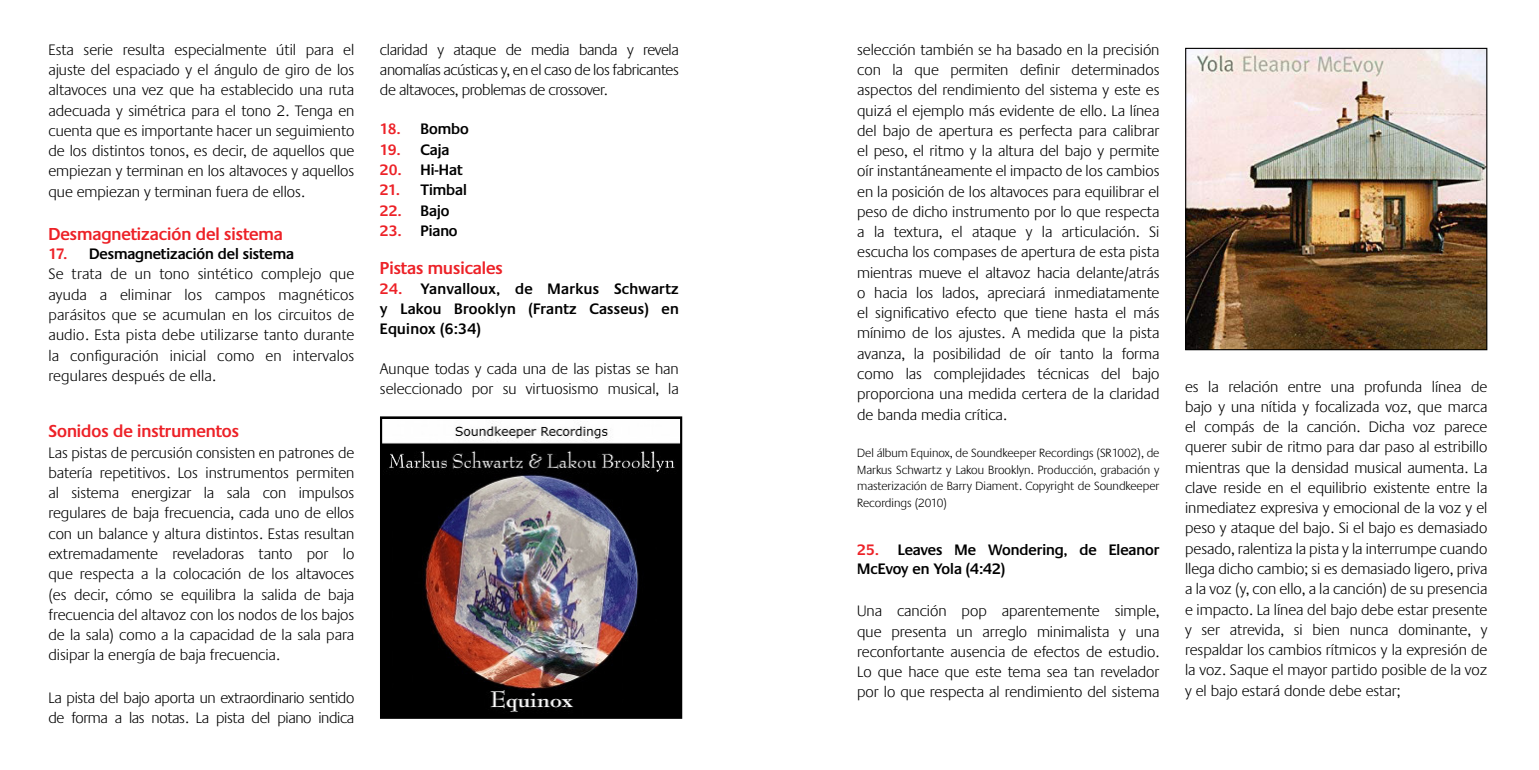
<style>
.page{position:relative;width:1539px;height:770px;background:#fff}
.page>*{position:absolute;margin:0;border:0;box-sizing:border-box;transform-origin:0 0}
.t1{font:600 18px "Praxis";color:#ed2127}
.t2{font:300 15.75px/20.2px "Praxis";color:#000;text-align:justify}
.t3{font:600 15.75px/20.2px "Praxis";color:#000;text-align:justify}
.t4{font:300 15.75px/20.2px "Praxis";letter-spacing:-.02em;color:#000}
.t5{font:300 12.38px/16.9px "Praxis";color:#000;text-align:justify}
.s1{color:#ed2127}
</style>
<div class="page">
<img style="left:383px;top:423px;width:296px;height:292px">
<div style="left:380px;top:416px;width:302px;height:302px;border:2px solid #000"></div>
<img style="left:1187px;top:50px;width:298px;height:298px">
<div style="left:1185px;top:48px;width:302px;height:302px;border:1px solid #000"></div>
<p class="t2" style="left:49px;top:40px;width:307px">Esta serie resulta especialmente útil para el ajuste del espaciado y el ángulo de giro de los altavoces una vez que ha establecido una ruta adecuada y simétrica para el tono 2. Tenga en cuenta que es importante hacer un seguimiento de los distintos tonos, es decir, de aquellos que empiezan y terminan en los altavoces y aquellos que empiezan y terminan fuera de ellos.</p>
<p class="t1" style="left:49px;top:224px;width:236px">Desmagnetización del sistema</p>
<p class="t3" style="left:49px;top:244px;width:247px"><span class="s1">17.</span> Desmagnetización del sistema</p>
<p class="t2" style="left:49px;top:264px;width:307px">Se trata de un tono sintético complejo que ayuda a eliminar los campos magnéticos parásitos que se acumulan en los circuitos de audio. Esta pista debe utilizarse tanto durante la configuración inicial como en intervalos regulares después de ella.</p>
<p class="t1" style="left:49px;top:421px;width:192px">Sonidos de instrumentos</p>
<p class="t2" style="left:49px;top:442px;width:307px">Las pistas de percusión consisten en patrones de batería repetitivos. Los instrumentos permiten al sistema energizar la sala con impulsos regulares de baja frecuencia, cada uno de ellos con un balance y altura distintos. Estas resultan extremadamente reveladoras tanto por lo que respecta a la colocación de los altavoces (es decir, cómo se equilibra la salida de baja frecuencia del altavoz con los nodos de los bajos de la sala) como a la capacidad de la sala para disipar la energía de baja frecuencia.</p>
<p class="t4" style="left:49px;top:688px;width:307px">La pista del bajo aporta un extraordinario sentido de forma a las notas. La pista del piano indica</p>
<p class="t2" style="left:380px;top:40px;width:300px">claridad y ataque de media banda y revela anomalías acústicas y, en el caso de los fabricantes de altavoces, problemas de crossover.</p>
<p class="t3" style="left:380px;top:119px;width:90px"><span class="s1">18.</span> Bombo</p>
<p class="t3" style="left:380px;top:140px;width:71px"><span class="s1">19.</span> Caja</p>
<p class="t3" style="left:380px;top:160px;width:84px"><span class="s1">20.</span> Hi-Hat</p>
<p class="t3" style="left:380px;top:180px;width:88px"><span class="s1">21.</span> Timbal</p>
<p class="t3" style="left:380px;top:200px;width:71px"><span class="s1">22.</span> Bajo</p>
<p class="t3" style="left:380px;top:221px;width:79px"><span class="s1">23.</span> Piano</p>
<p class="t1" style="left:380px;top:257px;width:124px">Pistas musicales</p>
<p class="t3" style="left:380px;top:279px;width:300px"><span class="s1">24.</span> Yanvalloux, de Markus Schwartz y Lakou Brooklyn (Frantz Casseus) en Equinox (6:34)</p>
<p class="t2" style="left:380px;top:358px;width:300px">Aunque todas y cada una de las pistas se han seleccionado por su virtuosismo musical, la</p>
<p class="t2" style="left:857px;top:40px;width:304px">selección también se ha basado en la precisión con la que permiten definir determinados aspectos del rendimiento del sistema y este es quizá el ejemplo más evidente de ello. La línea del bajo de apertura es perfecta para calibrar el peso, el ritmo y la altura del bajo y permite oír instantáneamente el impacto de los cambios en la posición de los altavoces para equilibrar el peso de dicho instrumento por lo que respecta a la textura, el ataque y la articulación. Si escucha los compases de apertura de esta pista mientras mueve el altavoz hacia delante/atrás o hacia los lados, apreciará inmediatamente el significativo efecto que tiene hasta el más mínimo de los ajustes. A medida que la pista avanza, la posibilidad de oír tanto la forma como las complejidades técnicas del bajo proporciona una medida certera de la claridad de banda media crítica.</p>
<p class="t5" style="left:857px;top:444px;width:304px">Del álbum Equinox, de Soundkeeper Recordings (SR1002), de Markus Schwartz y Lakou Brooklyn. Producción, grabación y masterización de Barry Diament. Copyright de Soundkeeper Recordings (2010)</p>
<p class="t3" style="left:857px;top:540px;width:304px;line-height:18.9px"><span class="s1">25.</span> Leaves Me Wondering, de Eleanor<br>McEvoy en Yola (4:42)</p>
<p class="t2" style="left:857px;top:601px;width:304px">Una canción pop aparentemente simple, que presenta un arreglo minimalista y una reconfortante ausencia de efectos de estudio.<br>Lo que hace que este tema sea tan revelador por lo que respecta al rendimiento del sistema</p>
<p class="t2" style="left:1185px;top:376px;width:304px">es la relación entre una profunda línea de bajo y una nítida y focalizada voz, que marca el compás de la canción. Dicha voz parece querer subir de ritmo para dar paso al estribillo mientras que la densidad musical aumenta. La clave reside en el equilibrio existente entre la inmediatez expresiva y emocional de la voz y el peso y ataque del bajo. Si el bajo es demasiado pesado, ralentiza la pista y la interrumpe cuando llega dicho cambio; si es demasiado ligero, priva a la voz (y, con ello, a la canción) de su presencia e impacto. La línea del bajo debe estar presente y ser atrevida, si bien nunca dominante, y respaldar los cambios rítmicos y la expresión de la voz. Saque el mayor partido posible de la voz y el bajo estará donde debe estar;</p>
</div>
